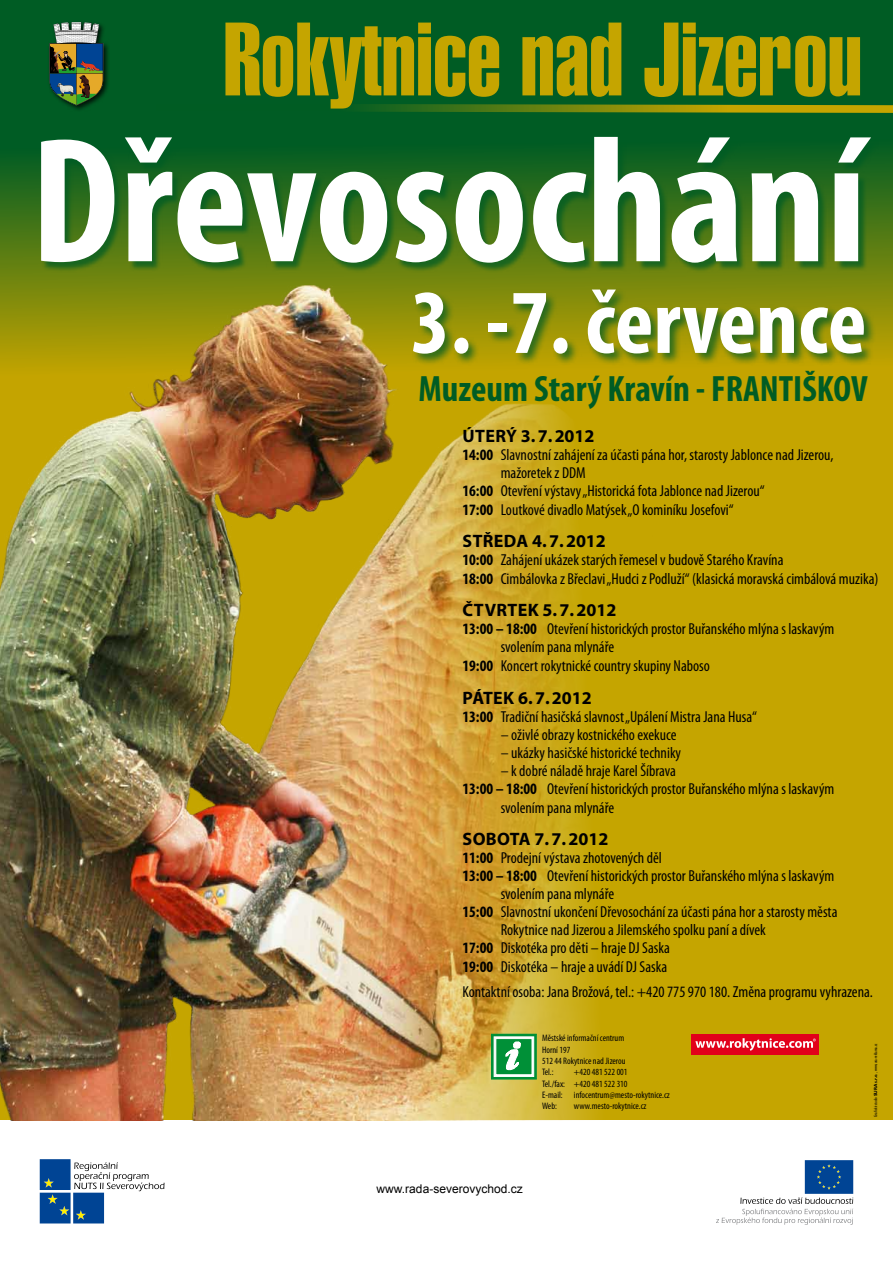
<style>
.page{position:relative;width:893px;height:1263px;background:#fff}
.page>*{position:absolute;margin:0;border:0;box-sizing:border-box;transform-origin:0 0}
.t1{font:700 condensed 179.7px "Myriad Pro";color:#fff}
.t2{font:101.18px "Swiss 911 BTCE Extra Compressed";color:#c5a500}
.t3{font:700 condensed 91.95px "Myriad Pro";color:#fff}
.t4{font:700 condensed 36.83px "Myriad Pro";color:#005c24}
.t5{font:700 18px "Myriad Pro";color:#000}
.t6{font:700 18px "Myriad Pro";letter-spacing:.02em;color:#000}
.t7{font:condensed 15.9px/19px "Myriad Pro";color:#000}
.t8{font:12px "Arial";color:#000}
.t9{font:condensed 9.45px/11.3px "Myriad Pro";color:#000}
.t10{font:condensed 4.5px "Humanist 521 BTCE";color:#000}
.s1{font-weight:700}
.s2{font-weight:700;font-stretch:normal}
</style>
<div class="page">
<div style="left:759px;top:400px;width:134px;height:720px;background:#c5a500"></div>
<svg style="left:40px;top:1159px;width:124px;height:64px"></svg>
<svg style="left:716px;top:1160px;width:137px;height:65px"></svg>
<div style="left:0;top:0;width:893px;height:400px;background:#005c24"></div>
<div style="left:47px;top:20px;width:63px;height:92px;background:#000;opacity:.79"></div>
<img style="left:49px;top:22px;width:54px;height:84px">
<svg style="left:360px;top:104px;width:533px;height:9px;background:#71850e"></svg>
<div style="left:41px;top:137px;width:839px;height:135px;background:#005c24;opacity:.75"></div>
<img style="left:0;top:256px;width:759px;height:865px">
<div style="left:411px;top:287px;width:464px;height:78px;background:#005c24;opacity:.75"></div>
<div style="left:491px;top:1034px;width:45px;height:45px;background:#60b982"></div>
<div style="left:491px;top:1034px;width:45px;height:45px;border:1px solid #009037"></div>
<svg style="left:494px;top:1036px;width:40px;height:41px;background:#62ba83"></svg>
<div style="left:691px;top:1034px;width:127px;height:20px;background:#e2001a"></div>
<svg style="left:695px;top:1038px;width:121px;height:13px"></svg>
<h2 class="t2" style="left:223px;top:1px;width:640px">Rokytnice nad Jizerou</h2>
<h1 class="t1" style="left:31px;top:89px;width:837px">Dřevosochání</h1>
<h3 class="t3" style="left:411px;top:265px;width:457px">3. -7. července</h3>
<h3 class="t4" style="left:418px;top:366px;width:451px">Muzeum Starý Kravín - FRANTIŠKOV</h3>
<p class="t5" style="left:463px;top:424px;width:133px">ÚTERÝ 3.7.2012</p>
<p class="t7" style="left:462px;top:445px;width:373px"><span class="s1">14:00</span> Slavnostní zahájení za účasti pána hor, starosty Jablonce nad Jizerou,</p>
<p class="t7" style="left:501px;top:463px;width:86px">mažoretek z DDM</p>
<p class="t7" style="left:462px;top:481px;width:304px"><span class="s1">16:00</span> Otevření výstavy„Historická fota Jablonce nad Jizerou“</p>
<p class="t7" style="left:462px;top:500px;width:273px"><span class="s1">17:00</span> Loutkové divadlo Matýsek„O kominíku Josefovi“</p>
<p class="t5" style="left:463px;top:529px;width:145px">STŘEDA 4.7.2012</p>
<p class="t7" style="left:462px;top:550px;width:418px"><span class="s1">10:00</span> Zahájení ukázek starých řemesel v budově Starého Kravína<br><span class="s1">18:00</span> Cimbálovka z Břeclavi„Hudci z Podluží“ (klasická moravská cimbálová muzika)</p>
<p class="t6" style="left:463px;top:598px;width:155px">ČTVRTEK 5.7.2012</p>
<p class="t7" style="left:462px;top:619px;width:373px"><span class="s1">13:00 – 18:00</span> Otevření historických prostor Buřanského mlýna s laskavým</p>
<p class="t7" style="left:501px;top:637px;width:115px">svolením pana mlynáře</p>
<p class="t7" style="left:462px;top:656px;width:249px"><span class="s1">19:00</span> Koncert rokytnické country skupiny Naboso</p>
<p class="t5" style="left:463px;top:686px;width:131px">PÁTEK 6.7.2012</p>
<p class="t7" style="left:462px;top:706px;width:296px"><span class="s1">13:00</span> Tradiční hasičská slavnost„Upálení Mistra Jana Husa“</p>
<p class="t7" style="left:501px;top:724px;width:177px">– oživlé obrazy kostnického exekuce</p>
<p class="t7" style="left:501px;top:742px;width:182px">– ukázky hasičské historické techniky</p>
<p class="t7" style="left:501px;top:760px;width:177px">– k dobré náladě hraje Karel Šíbrava</p>
<p class="t7" style="left:462px;top:778px;width:373px"><span class="s1">13:00 – 18:00</span> Otevření historických prostor Buřanského mlýna s laskavým</p>
<p class="t7" style="left:501px;top:798px;width:115px">svolením pana mlynáře</p>
<p class="t5" style="left:463px;top:827px;width:147px">SOBOTA 7.7.2012</p>
<p class="t7" style="left:462px;top:848px;width:201px"><span class="s1">11:00</span> Prodejní výstava zhotovených děl</p>
<p class="t7" style="left:462px;top:866px;width:373px"><span class="s1">13:00 – 18:00</span> Otevření historických prostor Buřanského mlýna s laskavým</p>
<p class="t7" style="left:501px;top:884px;width:115px">svolením pana mlynáře</p>
<p class="t7" style="left:462px;top:902px;width:376px"><span class="s1">15:00</span> Slavnostní ukončení Dřevosochání za účasti pána hor a starosty města</p>
<p class="t7" style="left:501px;top:920px;width:267px">Rokytnice nad Jizerou a Jilemského spolku paní a dívek</p>
<p class="t7" style="left:462px;top:938px;width:209px"><span class="s1">17:00</span> Diskotéka pro děti – hraje DJ Saska</p>
<p class="t7" style="left:462px;top:957px;width:206px"><span class="s1">19:00</span> Diskotéka – hraje a uvádí DJ Saska</p>
<p class="t7" style="left:462px;top:982px;width:412px">Kontaktní osoba: Jana Brožová, tel.: +420 775 970 180. Změna programu vyhrazena.</p>
<p class="t9" style="left:542px;top:1032px;width:85px">Městské informační centrum<br>Horní 197<br>512 44 Rokytnice nad Jizerou<br>Tel.:</p>
<p class="t9" style="left:542px;top:1066px;width:129px;text-indent:32px">+420 481 522 001<br>Tel./fax: +420 481 522 310<br>E-mail: infocentrum@mesto-rokytnice.cz<br>Web:</p>
<p class="t9" style="left:574px;top:1100px;width:74px">www.mesto-rokytnice.cz</p>
<p class="t8" style="left:377px;top:1181px;width:148px">www.rada-severovychod.cz</p>
<p class="t10" style="left:873px;top:1117px;width:74px;rotate:-90deg">Grafické studio <span class="s2">SURA s.r.o</span>. , www.sura-reklama.cz</p>
</div>
